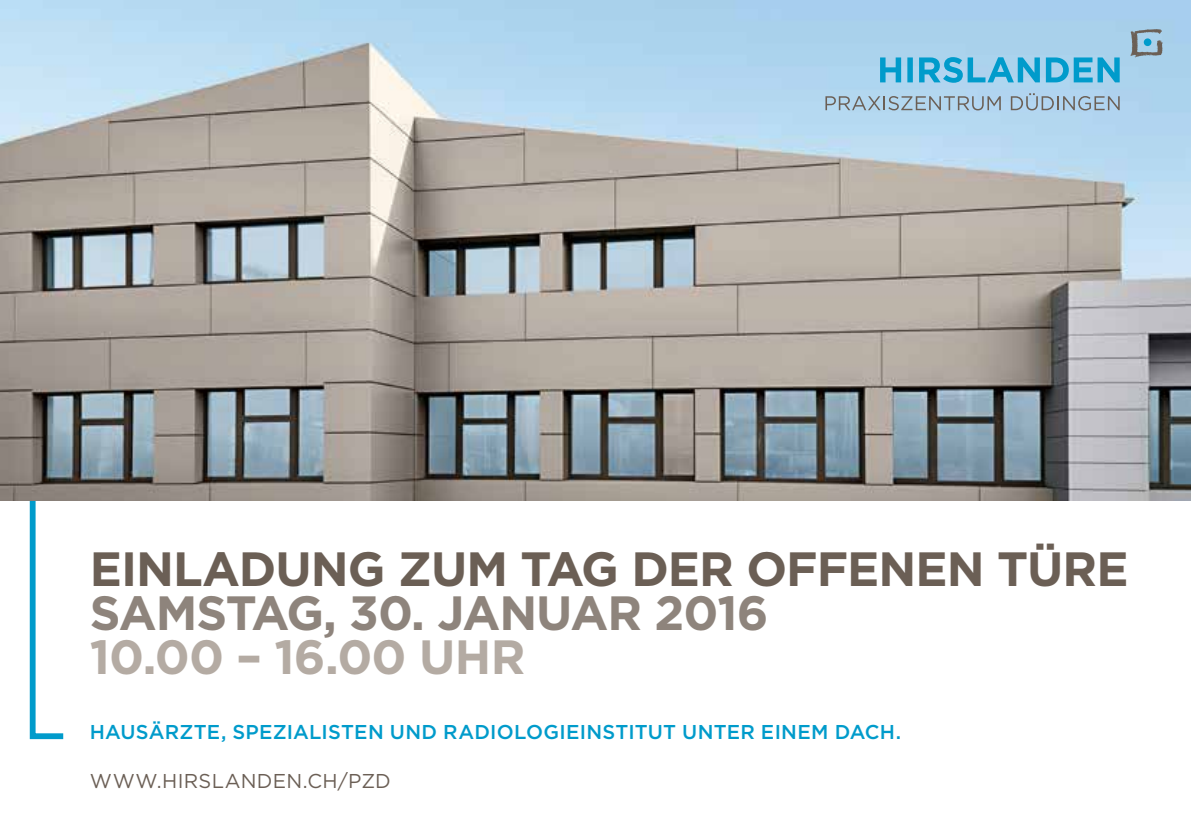
<style>
.page{position:relative;width:1191px;height:840px;background:#fff}
.page>*{position:absolute;margin:0;border:0;box-sizing:border-box;transform-origin:0 0}
.t1{font:700 48px "Gotham";letter-spacing:-.02em;color:#6b5f55}
.t2{font:700 48px "Gotham";letter-spacing:-.02em;color:#8e847c}
.t3{font:700 48px "Gotham";letter-spacing:-.015em;color:#b4aba3}
.t4{font:500 20px "Gotham";letter-spacing:.01em;color:#009bcb}
.t5{font:20px "Gotham";letter-spacing:.015em;color:#6b5f55}
</style>
<div class="page">
<svg style="left:27px;top:500px;width:42px;height:240px"></svg>
<img style="left:0;top:0;width:1191px;height:500px">
<svg style="left:825px;top:96px;width:175px;height:14px;background:#9fb5c5"></svg>
<svg style="left:1010px;top:93px;width:109px;height:17px;background:#a0b8cb"></svg>
<svg style="left:1130px;top:29px;width:32px;height:29px"></svg>
<div style="left:1143px;top:38px;width:8px;height:8px;background:#009bcb;border-radius:50%"></div>
<svg style="left:880px;top:57px;width:239px;height:26px;background:#59b8dd"></svg>
<h1 class="t1" style="left:90px;top:537px;width:1040px">EINLADUNG ZUM TAG DER OFFENEN TÜRE</h1>
<h1 class="t2" style="left:90px;top:581px;width:680px">SAMSTAG, 30. JANUAR 2016</h1>
<h1 class="t3" style="left:90px;top:625px;width:437px">10.00 – 16.00 UHR</h1>
<p class="t4" style="left:90px;top:718px;width:812px">HAUSÄRZTE, SPEZIALISTEN UND RADIOLOGIEINSTITUT UNTER EINEM DACH.</p>
<p class="t5" style="left:90px;top:767px;width:302px">WWW.HIRSLANDEN.CH/PZD</p>
</div>
